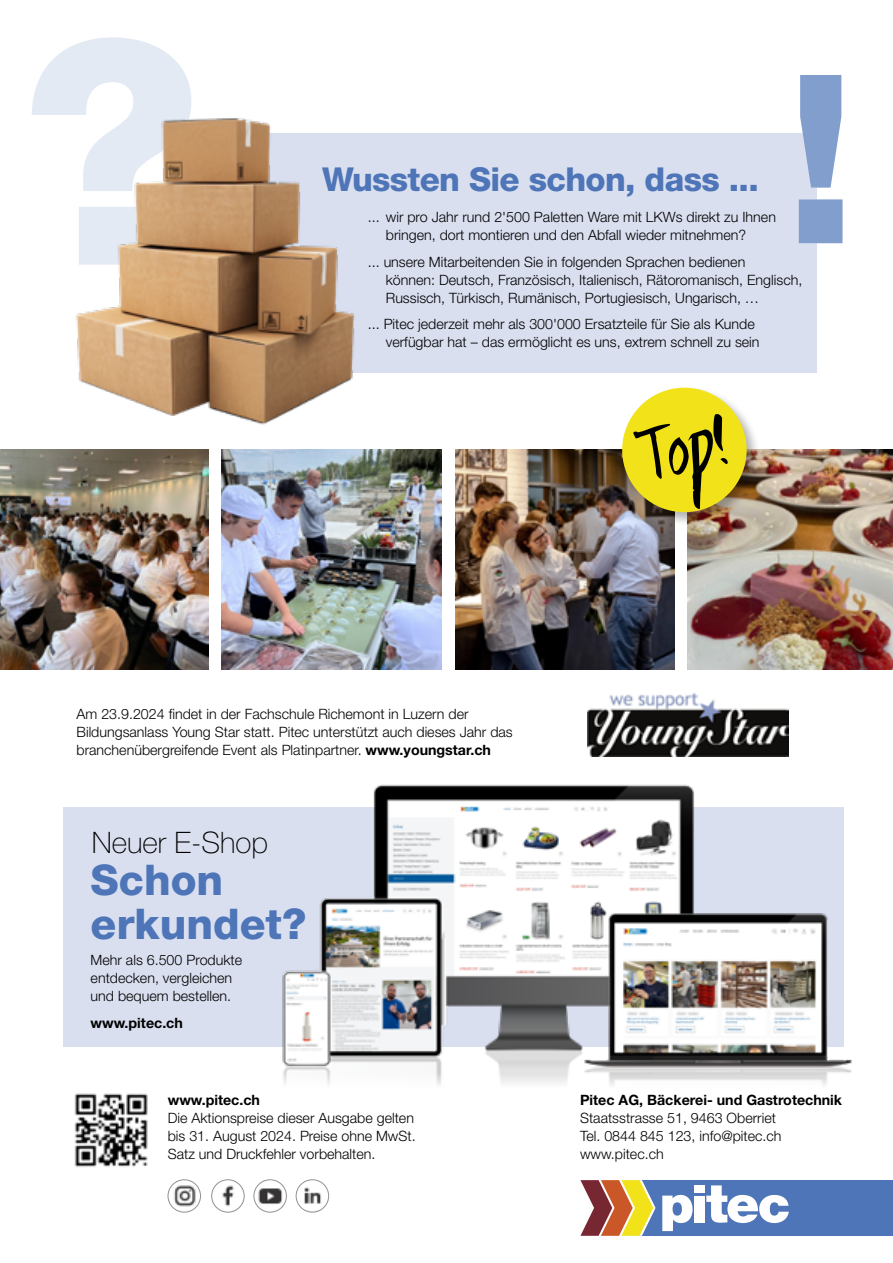
<style>
.page{position:relative;width:893px;height:1263px;background:#fff}
.page>*{position:absolute;margin:0;border:0;box-sizing:border-box;transform-origin:0 0}
.t1{font:300 66.3px "Ignitethe";color:#000}
.t2{font:800 42.3px/44px "Helvetica Neue LT Std";color:#4d75b7}
.t3{font:800 33px "Helvetica Neue LT Std";letter-spacing:-.02em;color:#4d75b7}
.t4{font:100 29.7px "Helvetica Neue LT Std";color:#000}
.t5{font:300 14.25px/18px "Helvetica Neue LT Std";color:#000}
.t6{font:700 14.25px "Helvetica Neue LT Std";color:#000}
.s1{font-weight:700}
</style>
<div class="page">
<div style="left:64px;top:807px;width:780px;height:240px;background:#dadff0"></div>
<img style="left:282px;top:784px;width:570px;height:283px">
<svg style="left:283px;top:1067px;width:569px;height:13px"></svg>
<div style="left:636px;top:1180px;width:257px;height:56px;background:#4d75b7"></div>
<svg style="left:662px;top:1195px;width:31px;height:36px"></svg>
<div style="left:694px;top:1195px;width:11px;height:27px;background:#fff"></div>
<div style="left:694px;top:1185px;width:11px;height:8px;background:#fff"></div>
<svg style="left:706px;top:1185px;width:83px;height:38px"></svg>
<svg style="left:580px;top:1180px;width:76px;height:56px"></svg>
<img style="left:74px;top:1093px;width:74px;height:75px">
<img style="left:168px;top:1180px;width:33px;height:32px;border-radius:16px">
<div style="left:168px;top:1179px;width:33px;height:33px;border:1px solid #939393;border-radius:50%"></div>
<img style="left:212px;top:1180px;width:32px;height:32px;border-radius:16px">
<div style="left:211px;top:1179px;width:33px;height:33px;border:1px solid #939393;border-radius:50%"></div>
<img style="left:254px;top:1180px;width:32px;height:32px;border-radius:16px">
<div style="left:254px;top:1179px;width:33px;height:33px;border:1px solid #939393;border-radius:50%"></div>
<img style="left:296px;top:1180px;width:33px;height:32px;border-radius:16px">
<div style="left:296px;top:1179px;width:33px;height:33px;border:1px solid #939393;border-radius:50%"></div>
<div style="left:221px;top:133px;width:595px;height:240px;background:#dadff0"></div>
<img style="left:32px;top:37px;width:323px;height:388px">
<svg style="left:799px;top:75px;width:43px;height:168px"></svg>
<img style="left:588px;top:693px;width:200px;height:64px">
<img style="left:688px;top:450px;width:205px;height:219px">
<img style="left:222px;top:450px;width:219px;height:219px">
<img style="left:455px;top:450px;width:219px;height:219px">
<div style="left:621px;top:386px;width:141px;height:141px;background:#000;opacity:.3"></div>
<svg style="left:616px;top:386px;width:136px;height:132px;background:#dcce43"></svg>
<img style="left:0;top:450px;width:208px;height:219px">
<h3 class="t3" style="left:322px;top:160px;width:438px">Wussten Sie schon, dass ...</h3>
<p class="t5" style="left:386px;top:208px;width:392px;text-indent:-18px">... wir pro Jahr rund 2'500 Paletten Ware mit LKWs direkt zu Ihnen bringen, dort montieren und den Abfall wieder mitnehmen?</p>
<p class="t5" style="left:386px;top:252px;width:418px;text-indent:-18px">... unsere Mitarbeitenden Sie in folgenden Sprachen bedienen<br>können: Deutsch, Französisch, Italienisch, Rätoromanisch, Englisch,<br>Russisch, Türkisch, Rumänisch, Portugiesisch, Ungarisch, …</p>
<p class="t5" style="left:386px;top:315px;width:375px;text-indent:-18px">... Pitec jederzeit mehr als 300'000 Ersatzteile für Sie als Kunde verfügbar hat – das ermöglicht es uns, extrem schnell zu sein</p>
<h1 class="t1" style="left:630px;top:423px;width:93px;rotate:-12deg">Top!</h1>
<p class="t5" style="left:77px;top:704px;width:438px">Am 23.9.2024 findet in der Fachschule Richemont in Luzern der<br>Bildungsanlass Young Star statt. Pitec unterstützt auch dieses Jahr das branchenübergreifende Event als Platinpartner. <span class="s1">www.youngstar.ch</span></p>
<h3 class="t4" style="left:92px;top:826px;width:178px">Neuer E-Shop</h3>
<h2 class="t2" style="left:91px;top:858px;width:217px">Schon erkundet?</h2>
<p class="t5" style="left:91px;top:950px;width:153px">Mehr als 6.500 Produkte entdecken, vergleichen und bequem bestellen.</p>
<p class="t6" style="left:91px;top:1014px;width:94px">www.pitec.ch</p>
<p class="t6" style="left:168px;top:1091px;width:94px">www.pitec.ch</p>
<p class="t5" style="left:168px;top:1108px;width:249px;text-align:justify">Die Aktionspreise dieser Ausgabe gelten bis 31. August 2024. Preise ohne MwSt.<br>Satz und Druckfehler vorbehalten.</p>
<p class="t6" style="left:580px;top:1091px;width:264px">Pitec AG, Bäckerei- und Gastrotechnik</p>
<p class="t5" style="left:580px;top:1108px;width:203px">Staatsstrasse 51, 9463 Oberriet<br>Tel. 0844 845 123, info@pitec.ch www.pitec.ch</p>
</div>
